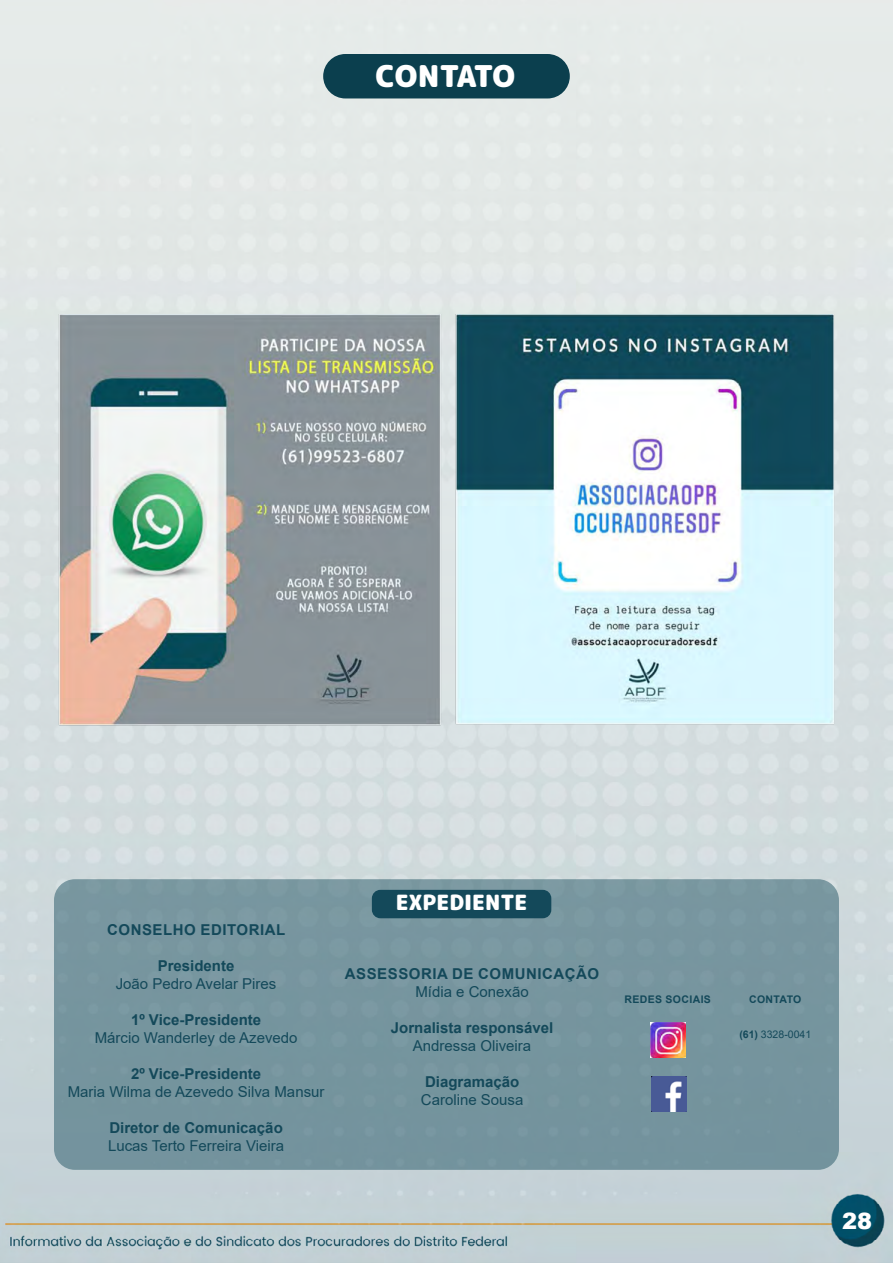
<style>
.page{position:relative;width:893px;height:1263px;background:#fff}
.page>*{position:absolute;margin:0;border:0;box-sizing:border-box;transform-origin:0 0}
.t1{font:900 30px "Rounded Mplus 1 c";letter-spacing:-.025em;color:#fff}
.t2{font:900 22.5px "Arial";color:#fff}
.t3{font:900 21px "Rounded Mplus 1 c";color:#fff}
.t4{font:15px "Arial";color:#14495a}
.t5{font:700 15px "Arial";color:#14495a}
.t6{font:700 15px "Arial";letter-spacing:.035em;color:#14495a}
.t7{font:700 10.5px "Arial";letter-spacing:.035em;color:#14495a}
.t8{font:10.5px "Arial";color:#14495a}
.s1{font-weight:700}
</style>
<div class="page">
<img style="left:0;top:0;width:893px;height:1263px">
<div style="left:57px;top:882px;width:779px;height:285px;background:#76959e;border-radius:18px"></div>
<div style="left:54px;top:879px;width:785px;height:291px;border:6px solid #14495a;border-radius:18px"></div>
<img style="left:650px;top:1023px;width:35px;height:35px">
<img style="left:652px;top:1076px;width:35px;height:35px">
<div style="left:372px;top:890px;width:179px;height:28px;background:#14495a;border-radius:9px"></div>
<img style="left:43px;top:314px;width:809px;height:424px">
<div style="left:323px;top:54px;width:247px;height:44px;background:#0b3f4e;border-radius:22px"></div>
<h1 class="t1" style="left:376px;top:54px;width:141px">CONTATO</h1>
<p class="t6" style="left:107px;top:919px;width:180px">CONSELHO EDITORIAL</p>
<p class="t5" style="left:158px;top:955px;width:78px">Presidente</p>
<p class="t4" style="left:116px;top:974px;width:162px">João Pedro Avelar Pires</p>
<p class="t5" style="left:131px;top:1009px;width:132px">1º Vice-Presidente</p>
<p class="t4" style="left:95px;top:1028px;width:204px">Márcio Wanderley de Azevedo</p>
<p class="t5" style="left:131px;top:1063px;width:132px">2º Vice-Presidente</p>
<p class="t4" style="left:68px;top:1082px;width:258px">Maria Wilma de Azevedo Silva Mansur</p>
<p class="t5" style="left:109px;top:1117px;width:175px">Diretor de Comunicação</p>
<p class="t4" style="left:108px;top:1136px;width:178px">Lucas Terto Ferreira Vieira</p>
<h3 class="t3" style="left:396px;top:887px;width:133px">EXPEDIENTE</h3>
<p class="t6" style="left:345px;top:964px;width:256px">ASSESSORIA DE COMUNICAÇÃO</p>
<p class="t4" style="left:415px;top:982px;width:115px">Mídia e Conexão</p>
<p class="t5" style="left:391px;top:1018px;width:164px">Jornalista responsável</p>
<p class="t4" style="left:413px;top:1036px;width:120px">Andressa Oliveira</p>
<p class="t5" style="left:425px;top:1072px;width:96px">Diagramação</p>
<p class="t4" style="left:421px;top:1090px;width:104px">Caroline Sousa</p>
<p class="t7" style="left:625px;top:992px;width:88px">REDES SOCIAIS</p>
<p class="t7" style="left:749px;top:992px;width:54px">CONTATO</p>
<p class="t8" style="left:739px;top:1027px;width:73px"><span class="s1">(61)</span> 3328-0041</p>
<h2 class="t2" style="left:842px;top:1204px;width:32px">28</h2>
</div>
